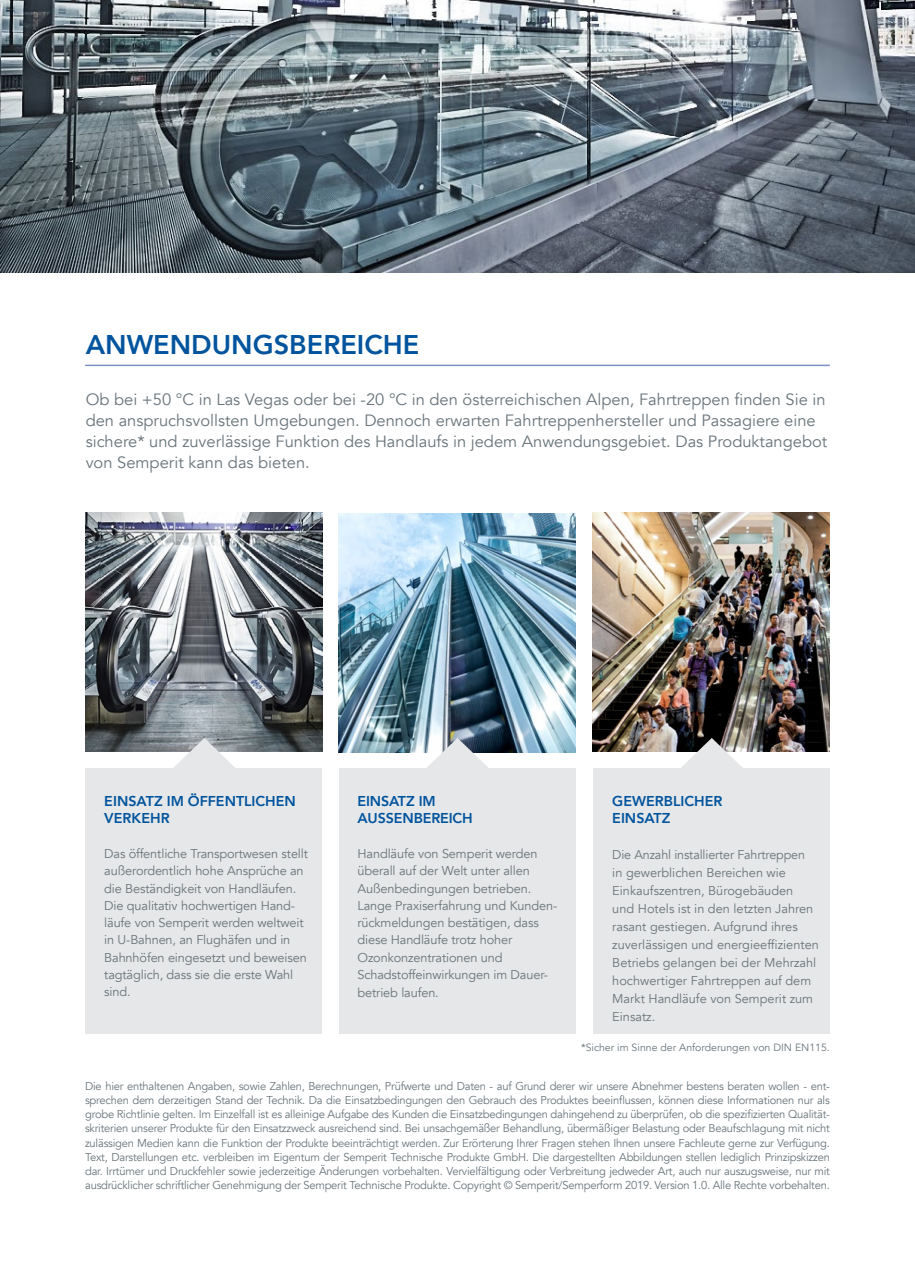
<style>
.page{position:relative;width:915px;height:1276px;background:#fff}
.page>*{position:absolute;margin:0;border:0;box-sizing:border-box;transform-origin:0 0}
.t1{font:800 27px "Avenir LT Com";color:#00549e}
.t2{font:16.35px/21px "Avenir LT Com";color:#69747a}
.t3{font:800 14.25px/17.1px "Avenir LT Com";color:#00549e}
.t4{font:12.75px/18px "Avenir LT Com";letter-spacing:-.01em;color:#69747a}
.t5{font:11.4px/14.2px "Avenir LT Com";letter-spacing:-.02em;color:#69747a;text-align:justify}
.t6{font:10.5px "Avenir LT Com";color:#69747a}
</style>
<div class="page">
<img style="left:0;top:0;width:914px;height:272px">
<img style="left:85px;top:512px;width:237px;height:239px">
<div style="left:85px;top:768px;width:236px;height:265px;background:#e6e7e8"></div>
<div style="left:338px;top:768px;width:237px;height:265px;background:#e6e7e8"></div>
<div style="left:592px;top:768px;width:237px;height:265px;background:#e6e7e8"></div>
<img style="left:338px;top:514px;width:237px;height:239px">
<img style="left:592px;top:512px;width:237px;height:239px">
<svg style="left:169px;top:738px;width:70px;height:30px"></svg>
<svg style="left:422px;top:738px;width:70px;height:30px"></svg>
<svg style="left:676px;top:738px;width:70px;height:30px"></svg>
<hr style="left:85px;top:365px;width:744px;height:1px;background:#7c92c5">
<h1 class="t1" style="left:86px;top:329px;width:335px">ANWENDUNGSBEREICHE</h1>
<p class="t2" style="left:86px;top:389px;width:743px">Ob bei +50 °C in Las Vegas oder bei -20 °C in den österreichischen Alpen, Fahrtreppen finden Sie in den anspruchsvollsten Umgebungen. Dennoch erwarten Fahrtreppenhersteller und Passagiere eine sichere* und zuverlässige Funktion des Handlaufs in jedem Anwendungsgebiet. Das Produktangebot von Semperit kann das bieten.</p>
<p class="t3" style="left:104px;top:792px;width:193px">EINSATZ IM ÖFFENTLICHEN<br>VERKEHR</p>
<p class="t4" style="left:104px;top:845px;width:205px;line-height:17.2px">Das öffentliche Transportwesen stellt außerordentlich hohe Ansprüche an die Beständigkeit von Handläufen.<br>Die qualitativ hochwertigen Hand&shy;läufe von Semperit werden weltweit in U-Bahnen, an Flughäfen und in<br>Bahnhöfen eingesetzt und beweisen tagtäglich, dass sie die erste Wahl sind.</p>
<p class="t3" style="left:357px;top:792px;width:117px">EINSATZ IM<br>AUSSENBEREICH</p>
<p class="t4" style="left:357px;top:845px;width:200px;line-height:17.4px">Handläufe von Semperit werden überall auf der Welt unter allen<br>Außenbedingungen betrieben.<br>Lange Praxiserfahrung und Kunden&shy;rückmeldungen bestätigen, dass diese Handläufe trotz hoher<br>Ozonkonzentrationen und<br>Schadstoffeinwirkungen im Dauer&shy;betrieb laufen.</p>
<p class="t3" style="left:612px;top:792px;width:112px">GEWERBLICHER<br>EINSATZ</p>
<p class="t4" style="left:612px;top:845px;width:208px">Die Anzahl installierter Fahrtreppen<br>in gewerblichen Bereichen wie<br>Einkaufszentren, Bürogebäuden<br>und Hotels ist in den letzten Jahren rasant gestiegen. Aufgrund ihres zuverlässigen und energieeffizienten<br>Betriebs gelangen bei der Mehrzahl hochwertiger Fahrtreppen auf dem<br>Markt Handläufe von Semperit zum<br>Einsatz.</p>
<p class="t6" style="left:581px;top:1041px;width:250px">*Sicher im Sinne der Anforderungen von DIN EN115.</p>
<p class="t5" style="left:85px;top:1078px;width:746px">Die hier enthaltenen Angaben, sowie Zahlen, Berechnungen, Prüfwerte und Daten - auf Grund derer wir unsere Abnehmer bestens beraten wollen - ent&shy;sprechen dem derzeitigen Stand der Technik. Da die Einsatzbedingungen den Gebrauch des Produktes beeinflussen, können diese Informationen nur als grobe Richtlinie gelten. Im Einzelfall ist es alleinige Aufgabe des Kunden die Einsatzbedingungen dahingehend zu überprüfen, ob die spezifizierten Qualität&shy;skriterien unserer Produkte für den Einsatzzweck ausreichend sind. Bei unsachgemäßer Behandlung, übermäßiger Belastung oder Beaufschlagung mit nicht zulässigen Medien kann die Funktion der Produkte beeinträchtigt werden. Zur Erörterung Ihrer Fragen stehen Ihnen unsere Fachleute gerne zur Verfügung.<br>Text, Darstellungen etc. verbleiben im Eigentum der Semperit Technische Produkte GmbH. Die dargestellten Abbildungen stellen lediglich Prinzipskizzen dar. Irrtümer und Druckfehler sowie jederzeitige Änderungen vorbehalten. Vervielfältigung oder Verbreitung jedweder Art, auch nur auszugsweise, nur mit ausdrücklicher schriftlicher Genehmigung der Semperit Technische Produkte. Copyright © Semperit/Semperform 2019. Version 1.0. Alle Rechte vorbehalten.</p>
</div>
